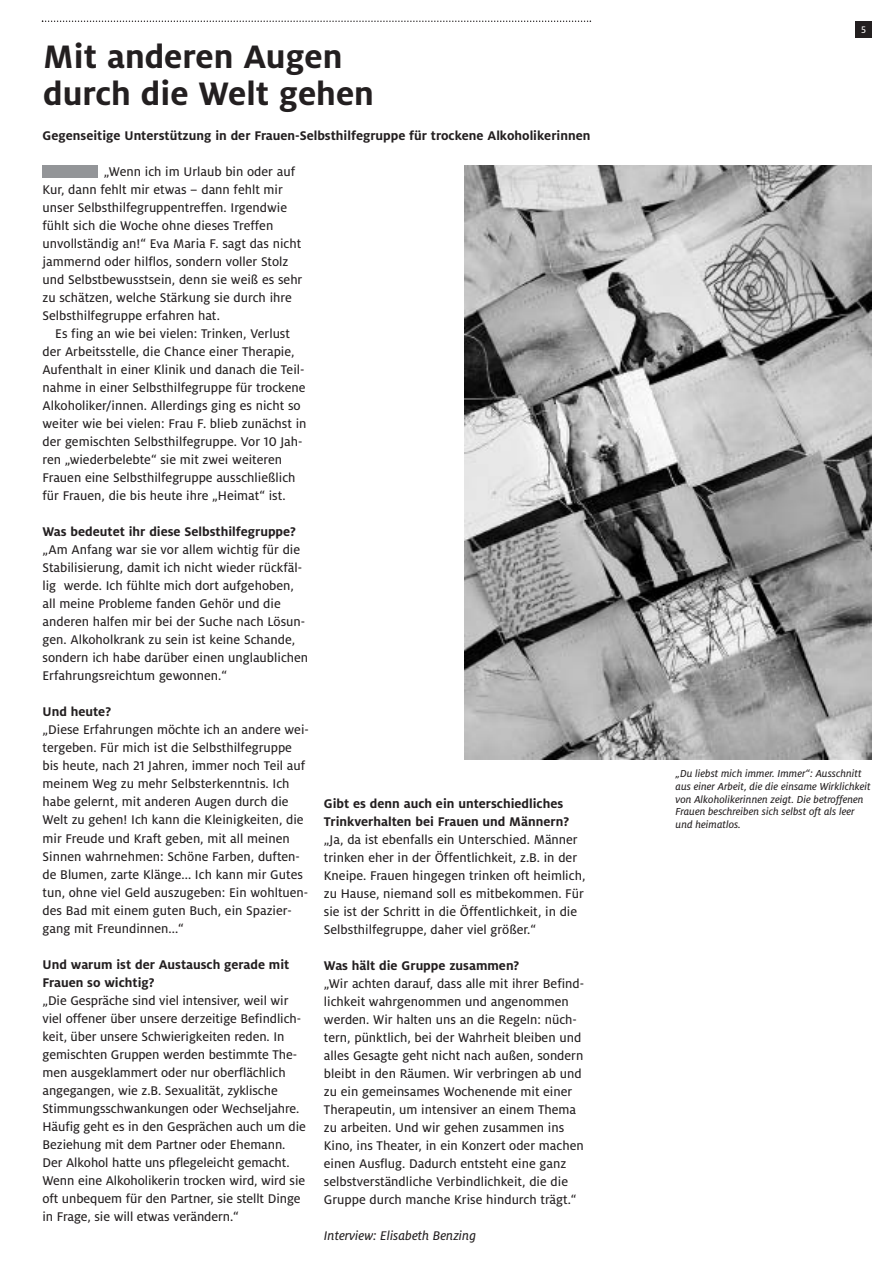
<style>
.page{position:relative;width:893px;height:1263px;background:#fff}
.page>*{position:absolute;margin:0;border:0;box-sizing:border-box;transform-origin:0 0}
.t1{font:700 36px/37.5px "Milo LF";color:#231f20}
.t2{font:13.95px/18px "Milo LF Text";color:#231f20}
.t3{font:700 13.95px/18px "Milo LF";color:#231f20}
.t4{font:italic 13.95px "Milo LF Text";color:#231f20}
.t5{font:italic 11.25px/12.8px "Milo LF Text";color:#231f20}
.t6{font:10.5px "Milo LF Text";color:#fff}
</style>
<div class="page">
<div style="left:855px;top:21px;width:17px;height:17px;background:#231f20"></div>
<svg style="left:42px;top:21px;width:549px;height:1px"></svg>
<div style="left:43px;top:165px;width:55px;height:13px;background:#939598"></div>
<img style="left:465px;top:165px;width:407px;height:594px">
<h1 class="t1" style="left:43px;top:40px;width:332px">Mit anderen Augen durch die Welt gehen</h1>
<p class="t3" style="left:43px;top:128px;width:549px">Gegenseitige Unterstützung in der Frauen-Selbsthilfegruppe für trockene Alkoholikerinnen</p>
<p class="t2" style="left:43px;top:164px;width:261px;text-indent:61px">„Wenn ich im Urlaub bin oder auf Kur, dann fehlt mir etwas – dann fehlt mir unser Selbsthilfegruppentreffen. Irgendwie fühlt sich die Woche ohne dieses Treffen unvollständig an!“ Eva Maria F. sagt das nicht jammernd oder hilflos, sondern voller Stolz und Selbstbewusstsein, denn sie weiß es sehr zu schätzen, welche Stärkung sie durch ihre Selbsthilfegruppe erfahren hat.</p>
<p class="t2" style="left:43px;top:326px;width:266px;text-indent:13px">Es fing an wie bei vielen: Trinken, Verlust der Arbeitsstelle, die Chance einer Therapie, Aufenthalt in einer Klinik und danach die Teil&shy;nahme in einer Selbsthilfegruppe für trockene Alkoholiker/innen. Allerdings ging es nicht so weiter wie bei vielen: Frau F. blieb zunächst in der gemischten Selbsthilfegruppe. Vor 10 Jah&shy;ren „wiederbelebte“ sie mit zwei weiteren Frauen eine Selbsthilfegruppe ausschließlich für Frauen, die bis heute ihre „Heimat“ ist.</p>
<p class="t3" style="left:43px;top:524px;width:255px">Was bedeutet ihr diese Selbsthilfegruppe?</p>
<p class="t2" style="left:43px;top:542px;width:267px">„Am Anfang war sie vor allem wichtig für die Stabilisierung, damit ich nicht wieder rückfäl&shy;lig werde. Ich fühlte mich dort aufgehoben, all meine Probleme fanden Gehör und die anderen halfen mir bei der Suche nach Lösun&shy;gen. Alkoholkrank zu sein ist keine Schande, sondern ich habe darüber einen unglaublichen Erfahrungsreichtum gewonnen.“</p>
<p class="t3" style="left:43px;top:704px;width:70px">Und heute?</p>
<p class="t2" style="left:43px;top:722px;width:268px">„Diese Erfahrungen möchte ich an andere wei&shy;tergeben. Für mich ist die Selbsthilfegruppe bis heute, nach 21 Jahren, immer noch Teil auf meinem Weg zu mehr Selbsterkenntnis. Ich habe gelernt, mit anderen Augen durch die Welt zu gehen! Ich kann die Kleinigkeiten, die mir Freude und Kraft geben, mit all meinen Sinnen wahrnehmen: Schöne Farben, duften&shy;de Blumen, zarte Klänge... Ich kann mir Gutes tun, ohne viel Geld auszugeben: Ein wohltuen&shy;des Bad mit einem guten Buch, ein Spazier&shy;gang mit Freundinnen...“</p>
<p class="t3" style="left:43px;top:956px;width:248px">Und warum ist der Austausch gerade mit<br>Frauen so wichtig?</p>
<p class="t2" style="left:43px;top:992px;width:265px">„Die Gespräche sind viel intensiver, weil wir viel offener über unsere derzeitige Befindlich&shy;keit, über unsere Schwierigkeiten reden. In gemischten Gruppen werden bestimmte The&shy;men ausgeklammert oder nur oberflächlich angegangen, wie z.B. Sexualität, zyklische Stimmungsschwankungen oder Wechseljahre.<br>Häufig geht es in den Gesprächen auch um die Beziehung mit dem Partner oder Ehemann.<br>Der Alkohol hatte uns pflegeleicht gemacht.<br>Wenn eine Alkoholikerin trocken wird, wird sie oft unbequem für den Partner, sie stellt Dinge in Frage, sie will etwas verändern.“</p>
<p class="t3" style="left:324px;top:795px;width:247px">Gibt es denn auch ein unterschiedliches<br>Trinkverhalten bei Frauen und Männern?</p>
<p class="t2" style="left:324px;top:831px;width:263px">„Ja, da ist ebenfalls ein Unterschied. Männer trinken eher in der Öffentlichkeit, z.B. in der Kneipe. Frauen hingegen trinken oft heimlich, zu Hause, niemand soll es mitbekommen. Für sie ist der Schritt in die Öffentlichkeit, in die Selbsthilfegruppe, daher viel größer.“</p>
<p class="t3" style="left:324px;top:957px;width:197px">Was hält die Gruppe zusammen?</p>
<p class="t2" style="left:324px;top:975px;width:262px">„Wir achten darauf, dass alle mit ihrer Befind&shy;lichkeit wahrgenommen und angenommen werden. Wir halten uns an die Regeln: nüch&shy;tern, pünktlich, bei der Wahrheit bleiben und alles Gesagte geht nicht nach außen, sondern bleibt in den Räumen. Wir verbringen ab und zu ein gemeinsames Wochenende mit einer Therapeutin, um intensiver an einem Thema zu arbeiten. Und wir gehen zusammen ins Kino, ins Theater, in ein Konzert oder machen einen Ausflug. Dadurch entsteht eine ganz selbstverständliche Verbindlichkeit, die die Gruppe durch manche Krise hindurch trägt.“</p>
<p class="t4" style="left:324px;top:1230px;width:154px">Interview: Elisabeth Benzing</p>
<p class="t6" style="left:861px;top:25px;width:6px">5</p>
<p class="t5" style="left:676px;top:768px;width:197px">„Du liebst mich immer. Immer“: Ausschnitt aus einer Arbeit, die die einsame Wirklichkeit von Alkoholikerinnen zeigt. Die betroffenen Frauen beschreiben sich selbst oft als leer und heimatlos.</p>
</div>
